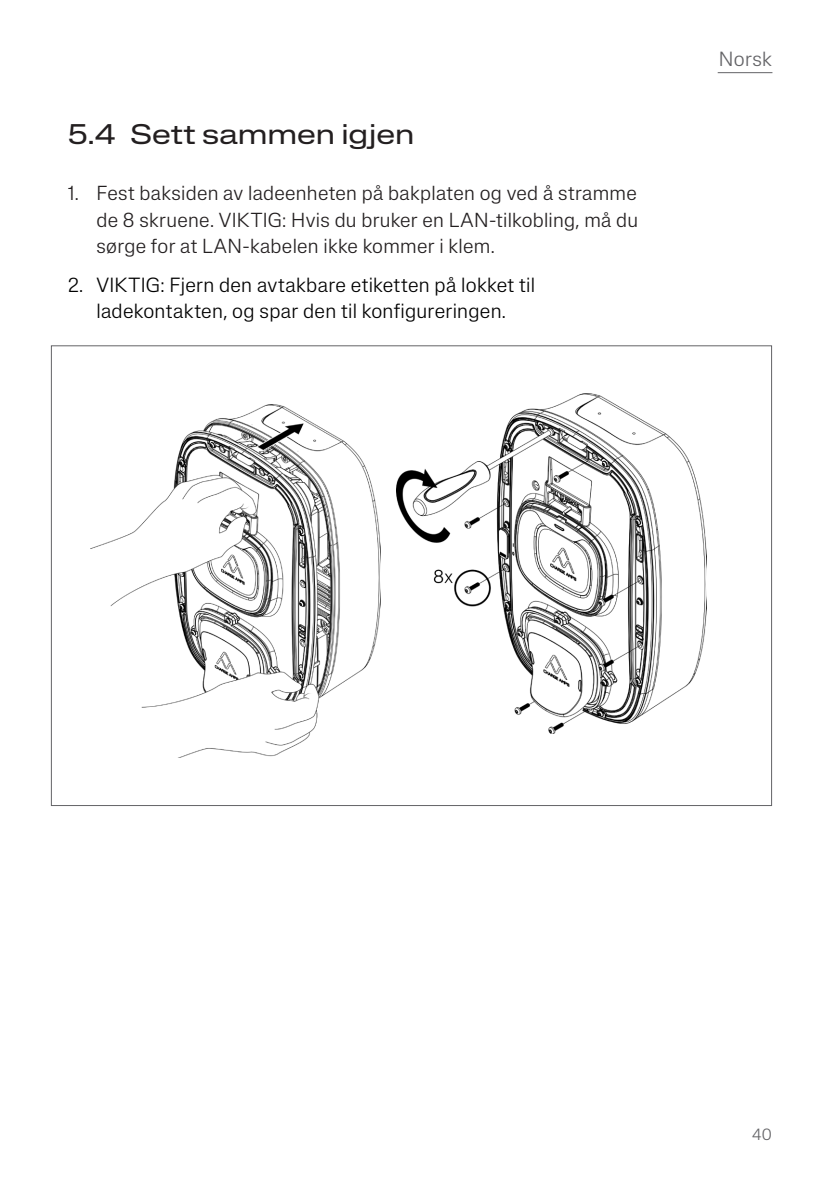
<style>
.page{position:relative;width:840px;height:1191px;background:#fff}
.page>*{position:absolute;margin:0;border:0;box-sizing:border-box;transform-origin:0 0}
.t1{font:expanded 28px "Lateral";letter-spacing:-.005em;color:#231f20}
.t2{font:300 20.2px/26px "Lateral Standard";letter-spacing:.015em;color:#000;text-align:center}
.t3{font:300 20.2px "Lateral Standard";letter-spacing:.015em;color:#636366}
.t4{font:300 20px/26px "Lateral Standard";letter-spacing:.015em;color:#231f20;text-align:justify}
.t5{font:300 16px "Lateral Standard";color:#636366}
.s1{font-size:20px}
</style>
<div class="page">
<hr style="left:717px;top:72px;width:55px;height:1px;background:#636366">
<img style="left:396px;top:394px;width:310px;height:339px">
<img style="left:90px;top:405px;width:290px;height:352px">
<p class="t1" style="left:68px;top:118px;width:347px">5.4 Sett sammen igjen</p>
<p class="t4" style="left:96px;top:180px;width:543px;text-indent:-28px">1. Fest baksiden av ladeenheten på bakplaten og ved å stramme de 8 skruene. VIKTIG: Hvis du bruker en LAN-tilkobling, må du sørge for at LAN-kabelen ikke kommer i klem.</p>
<p class="t2" style="left:68px;top:271px;width:468px"><span class="s1">2.</span> VIKTIG: Fjern den avtakbare etiketten på lokket til ladekontakten, og spar den til konfigureringen.</p>
<p class="t3" style="left:718px;top:48px;width:54px">Norsk</p>
<p class="t5" style="left:751px;top:1125px;width:21px">40</p>
</div>
